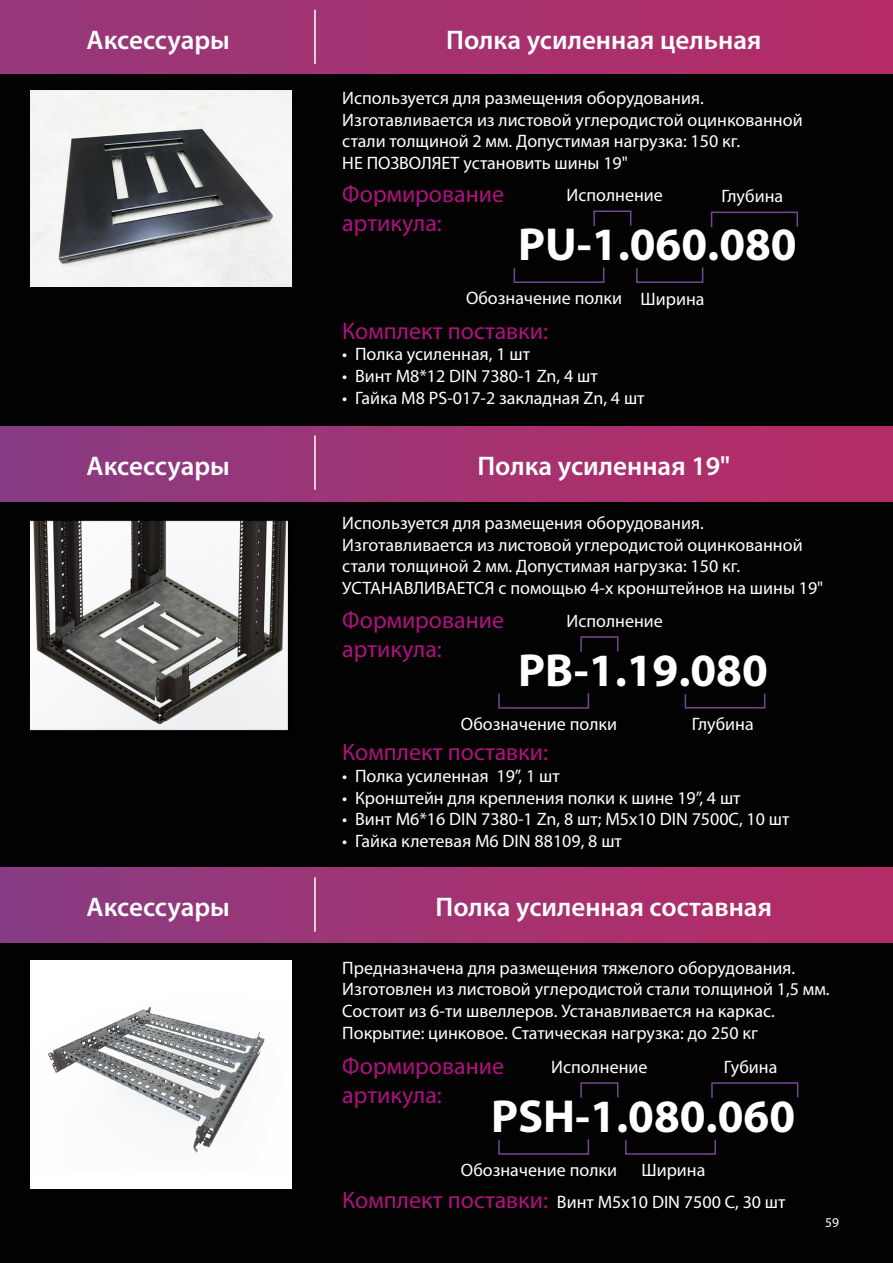
<style>
.page{position:relative;width:893px;height:1263px;background:#020203}
.page>*{position:absolute;margin:0;border:0;box-sizing:border-box;transform-origin:0 0}
.t1{font:700 46.5px "Myriad Pro";color:#fff}
.t2{font:600 27px "Myriad Pro";color:#fff}
.t3{font:24px/28.8px "Myriad Pro";color:#b0127e}
.t4{font:18px/21.6px "Myriad Pro";color:#fff}
.t5{font:13.5px "Myriad Pro";color:#fff}
.s1{font-size:24px;color:#b0127e}
</style>
<div class="page">
<div style="left:0;top:0;width:893px;height:73px;background:linear-gradient(to right,#96387a,#b42c66)"></div>
<hr style="left:314px;top:10px;width:2px;height:54px;background:#fff">
<img style="left:31px;top:91px;width:260px;height:195px">
<svg style="left:636px;top:267px;width:68px;height:16px"></svg>
<svg style="left:513px;top:267px;width:92px;height:16px"></svg>
<svg style="left:593px;top:210px;width:39px;height:16px"></svg>
<svg style="left:710px;top:211px;width:88px;height:17px"></svg>
<img style="left:31px;top:960px;width:260px;height:228px">
<div style="left:0;top:426px;width:893px;height:75px;background:linear-gradient(to right,#893b82,#b72b64)"></div>
<hr style="left:314px;top:436px;width:2px;height:54px;background:#fff">
<svg style="left:684px;top:693px;width:82px;height:16px"></svg>
<svg style="left:498px;top:693px;width:92px;height:16px"></svg>
<svg style="left:580px;top:636px;width:39px;height:16px"></svg>
<div style="left:0;top:868px;width:893px;height:75px;background:linear-gradient(to right,#893b82,#b72b64)"></div>
<hr style="left:314px;top:877px;width:2px;height:55px;background:#fff">
<img style="left:31px;top:520px;width:257px;height:211px">
<svg style="left:625px;top:1139px;width:91px;height:16px"></svg>
<svg style="left:498px;top:1139px;width:92px;height:16px"></svg>
<svg style="left:580px;top:1082px;width:39px;height:16px"></svg>
<svg style="left:711px;top:1082px;width:88px;height:16px"></svg>
<h2 class="t2" style="left:86px;top:23px;width:145px">Аксессуары</h2>
<h2 class="t2" style="left:446px;top:23px;width:317px">Полка усиленная цельная</h2>
<p class="t4" style="left:342px;top:87px;width:462px">Используется для размещения оборудования.<br>Изготавливается из листовой углеродистой оцинкованной стали толщиной 2 мм. Допустимая нагрузка: 150 кг.<br>НЕ ПОЗВОЛЯЕТ установить шины 19"</p>
<h3 class="t3" style="left:342px;top:179px;width:163px">Формирование артикула:</h3>
<p class="t4" style="left:567px;top:184px;width:98px">Исполнение</p>
<p class="t4" style="left:721px;top:185px;width:63px">Глубина</p>
<h1 class="t1" style="left:518px;top:214px;width:280px">PU-1.060.080</h1>
<p class="t4" style="left:466px;top:287px;width:158px">Обозначение полки</p>
<p class="t4" style="left:641px;top:288px;width:65px">Ширина</p>
<h3 class="t3" style="left:342px;top:316px;width:207px">Комплект поставки:</h3>
<p class="t4" style="left:342px;top:343px;width:189px">• Полка усиленная, 1 шт</p>
<p class="t4" style="left:342px;top:365px;width:257px">• Винт М8*12 DIN 7380-1 Zn, 4 шт</p>
<p class="t4" style="left:342px;top:386px;width:304px">• Гайка М8 PS-017-2 закладная Zn, 4 шт</p>
<h2 class="t2" style="left:86px;top:449px;width:145px">Аксессуары</h2>
<h2 class="t2" style="left:477px;top:449px;width:254px">Полка усиленная 19"</h2>
<p class="t4" style="left:342px;top:512px;width:483px">Используется для размещения оборудования.<br>Изготавливается из листовой углеродистой оцинкованной стали толщиной 2 мм. Допустимая нагрузка: 150 кг.<br>УСТАНАВЛИВАЕТСЯ с помощью 4-х кронштейнов на шины 19"</p>
<h3 class="t3" style="left:342px;top:605px;width:163px">Формирование артикула:</h3>
<p class="t4" style="left:566px;top:609px;width:98px">Исполнение</p>
<h1 class="t1" style="left:518px;top:640px;width:251px">PB-1.19.080</h1>
<p class="t4" style="left:461px;top:713px;width:158px">Обозначение полки</p>
<p class="t4" style="left:692px;top:713px;width:63px">Глубина</p>
<h3 class="t3" style="left:342px;top:737px;width:207px">Комплект поставки:</h3>
<p class="t4" style="left:342px;top:765px;width:219px">• Полка усиленная 19”, 1 шт</p>
<p class="t4" style="left:342px;top:786px;width:400px">• Кронштейн для крепления полки к шине 19”, 4 шт</p>
<p class="t4" style="left:342px;top:808px;width:449px">• Винт М6*16 DIN 7380-1 Zn, 8 шт; М5х10 DIN 7500C, 10 шт</p>
<p class="t4" style="left:342px;top:830px;width:281px">• Гайка клетевая М6 DIN 88109, 8 шт</p>
<h2 class="t2" style="left:86px;top:890px;width:145px">Аксессуары</h2>
<h2 class="t2" style="left:436px;top:890px;width:338px">Полка усиленная составная</h2>
<p class="t4" style="left:342px;top:957px;width:489px">Предназначена для размещения тяжелого оборудования.<br>Изготовлен из листовой углеродистой стали толщиной 1,5 мм.<br>Состоит из 6-ти швеллеров. Устанавливается на каркас.<br>Покрытие: цинковое. Статическая нагрузка: до 250 кг</p>
<h3 class="t3" style="left:342px;top:1051px;width:163px">Формирование артикула:</h3>
<p class="t4" style="left:551px;top:1055px;width:98px">Исполнение</p>
<p class="t4" style="left:724px;top:1055px;width:55px">Губина</p>
<h1 class="t1" style="left:491px;top:1086px;width:305px">PSH-1.080.060</h1>
<p class="t4" style="left:461px;top:1159px;width:158px">Обозначение полки</p>
<p class="t4" style="left:641px;top:1159px;width:65px">Ширина</p>
<p class="t4" style="left:342px;top:1190px;width:445px"><span class="s1">Комплект поставки:</span> Винт M5x10 DIN 7500 C, 30 шт</p>
<p class="t5" style="left:825px;top:1214px;width:15px">59</p>
</div>
